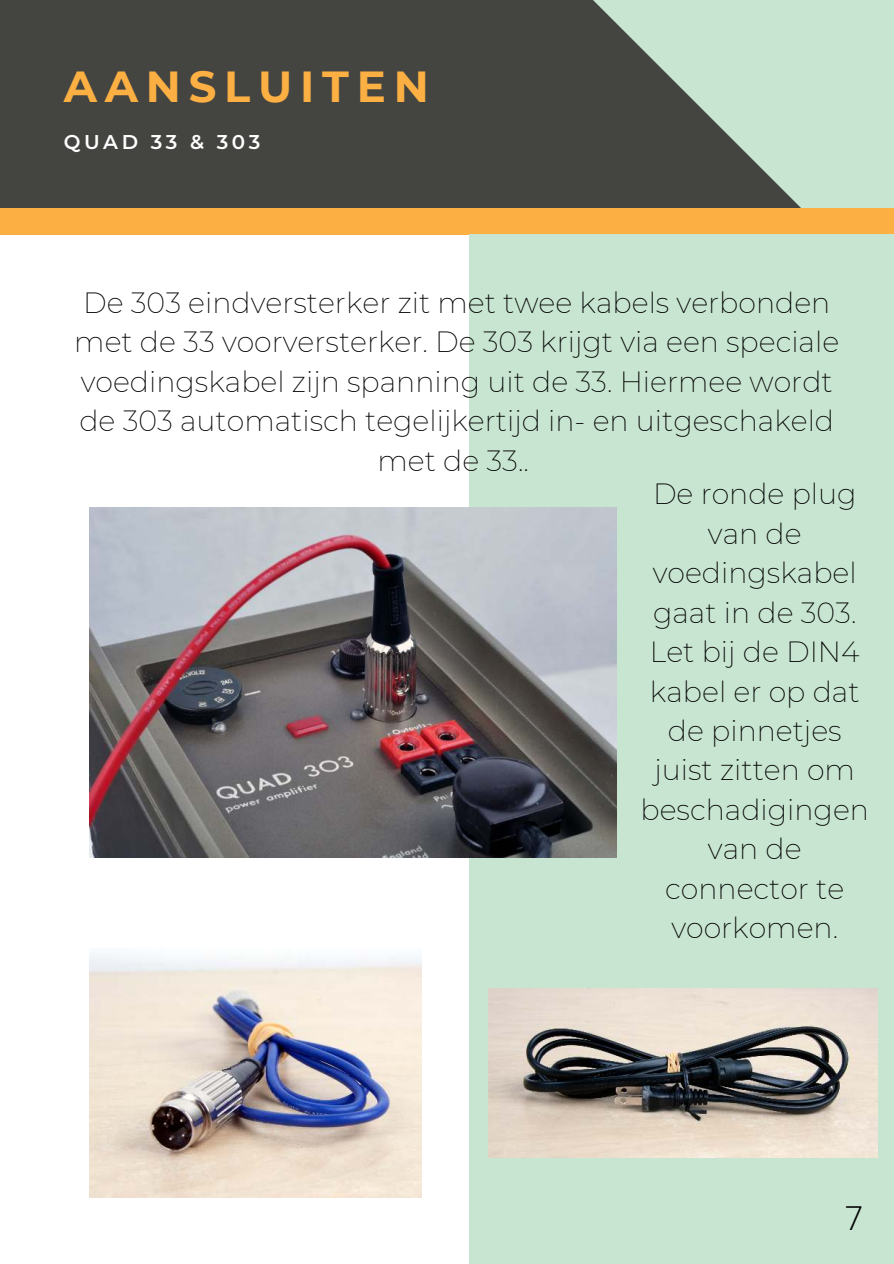
<style>
.page{position:relative;width:894px;height:1264px;background:#fff}
.page>*{position:absolute;margin:0;border:0;box-sizing:border-box;transform-origin:0 0}
.t1{font:700 43.35px "Montserrat";letter-spacing:.18em;color:#fcaf43}
.t2{font:300 33px "Open Sans";color:#000}
.t3{font:200 28.5px/39.5px "Montserrat";color:#000;text-align:center}
.t4{font:600 19.8px "Montserrat";letter-spacing:.18em;color:#fff}
</style>
<div class="page">
<div style="left:0;top:0;width:893px;height:216px;background:#444440"></div>
<svg style="left:563px;top:0;width:330px;height:209px;fill:#c7e5d0"></svg>
<div style="left:0;top:209px;width:893px;height:26px;background:#fcaf43"></div>
<div style="left:469px;top:235px;width:424px;height:1028px;background:#c7e5d0"></div>
<img style="left:89px;top:953px;width:333px;height:244px">
<img style="left:488px;top:988px;width:388px;height:169px">
<img style="left:89px;top:507px;width:527px;height:351px">
<h1 class="t1" style="left:64px;top:56px;width:366px">AANSLUITEN</h1>
<p class="t4" style="left:64px;top:127px;width:198px">QUAD 33 &amp; 303</p>
<p class="t3" style="left:74px;top:282px;width:766px">De 303 eindversterker zit met twee kabels verbonden met de 33 voorversterker. De 303 krijgt via een speciale voedingskabel zijn spanning uit de 33. Hiermee wordt de 303 automatisch tegelijkertijd in- en uitgeschakeld met de 33..</p>
<p class="t3" style="left:640px;top:473px;width:230px">De ronde plug van de voedingskabel gaat in de 303.<br>Let bij de DIN4 kabel er op dat de pinnetjes juist zitten om beschadigingen van de connector te voorkomen.</p>
<p class="t2" style="left:844px;top:1195px;width:20px">7</p>
</div>
